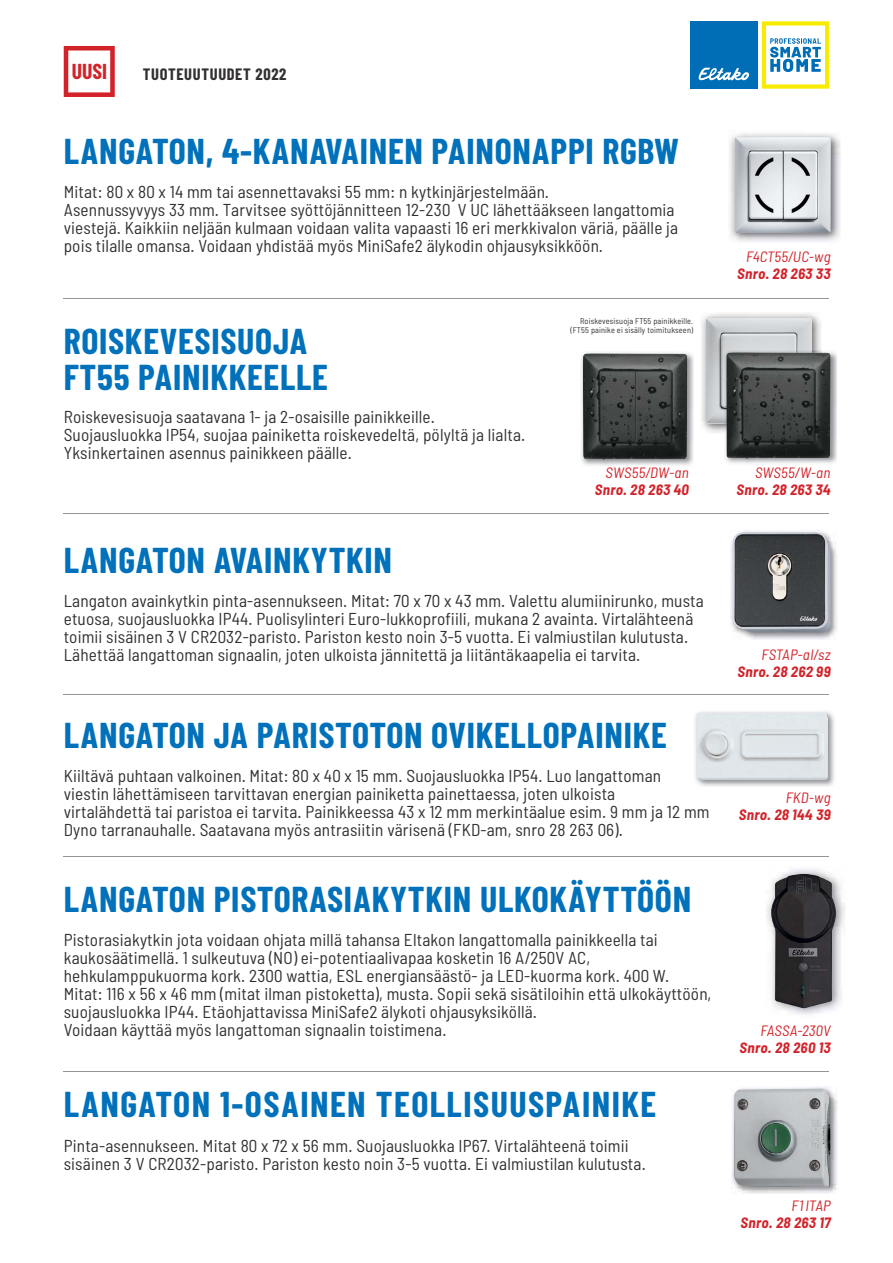
<style>
.page{position:relative;width:893px;height:1263px;background:#fff}
.page>*{position:absolute;margin:0;border:0;box-sizing:border-box;transform-origin:0 0}
.t1{font:700 36px/36px "Barlow Condensed";letter-spacing:.02em;color:#0071ba}
.t2{font:700 36px "Barlow Condensed";letter-spacing:.04em;color:#0071ba}
.t3{font:700 21.6px "Barlow Condensed";color:#d2232a}
.t4{font:semi-condensed 17.25px/18px "Barlow";letter-spacing:.01em;color:#323031}
.t5{font:700 16.5px "Barlow Condensed";letter-spacing:.04em;color:#323031}
.t6{font:italic 700 semi-condensed 15px "Barlow";letter-spacing:.015em;color:#d2232a}
.t7{font:italic semi-condensed 15px "Barlow";letter-spacing:.01em;color:#d2232a}
.t8{font:semi-condensed 8.25px/9px "Barlow";letter-spacing:.02em;color:#323031;text-align:right}
</style>
<div class="page">
<svg style="left:762px;top:21px;width:67px;height:68px"></svg>
<div style="left:690px;top:21px;width:67px;height:68px;background:#006db7"></div>
<svg style="left:698px;top:68px;width:51px;height:13px"></svg>
<svg style="left:64px;top:46px;width:51px;height:51px"></svg>
<img style="left:767px;top:869px;width:78px;height:145px">
<img style="left:771px;top:874px;width:65px;height:135px">
<hr style="left:64px;top:1071px;width:765px;height:1px;background:#939598">
<img style="left:730px;top:133px;width:111px;height:109px">
<img style="left:734px;top:137px;width:97px;height:96px">
<hr style="left:64px;top:298px;width:765px;height:1px;background:#939598">
<hr style="left:64px;top:513px;width:765px;height:1px;background:#939598">
<img style="left:701px;top:313px;width:120px;height:120px">
<img style="left:706px;top:318px;width:106px;height:106px">
<hr style="left:64px;top:694px;width:765px;height:1px;background:#939598">
<hr style="left:64px;top:856px;width:765px;height:1px;background:#939598">
<img style="left:695px;top:711px;width:140px;height:75px">
<img style="left:696px;top:712px;width:132px;height:68px">
<img style="left:730px;top:531px;width:107px;height:108px">
<img style="left:732px;top:532px;width:98px;height:101px">
<img style="left:731px;top:1086px;width:106px;height:107px">
<img style="left:734px;top:1088px;width:96px;height:99px">
<img style="left:725px;top:352px;width:112px;height:112px">
<img style="left:724px;top:350px;width:88px;height:74px">
<img style="left:726px;top:352px;width:104px;height:107px">
<img style="left:581px;top:352px;width:113px;height:114px">
<img style="left:583px;top:353px;width:104px;height:107px">
<p class="t3" style="left:72px;top:59px;width:37px">UUSI</p>
<p class="t5" style="left:143px;top:65px;width:145px">TUOTEUUTUUDET 2022</p>
<h1 class="t1" style="left:64px;top:134px;width:617px">LANGATON, 4-KANAVAINEN PAINONAPPI RGBW</h1>
<p class="t4" style="left:64px;top:185px;width:616px">Mitat: 80 x 80 x 14 mm tai asennettavaksi 55 mm: n kytkinjärjestelmään.<br>Asennussyvyys 33 mm. Tarvitsee syöttöjännitteen 12-230 V UC lähettääkseen langattomia viestejä. Kaikkiin neljään kulmaan voidaan valita vapaasti 16 eri merkkivalon väriä, päälle ja pois tilalle omansa. Voidaan yhdistää myös MiniSafe2 älykodin ohjausyksikköön.</p>
<h1 class="t1" style="left:64px;top:324px;width:266px">ROISKEVESISUOJA<br>FT55 PAINIKKEELLE</h1>
<p class="t4" style="left:64px;top:410px;width:463px">Roiskevesisuoja saatavana 1- ja 2-osaisille painikkeille.<br>Suojausluokka IP54, suojaa painiketta roiskevedeltä, pölyltä ja lialta.<br>Yksinkertainen asennus painikkeen päälle.</p>
<p class="t8" style="left:571px;top:317px;width:124px">Roiskevesisuoja FT55 painikkeille. (FT55 painike ei sisälly toimitukseen)</p>
<p class="t7" style="left:605px;top:464px;width:85px">SWS55/DW-an</p>
<p class="t6" style="left:595px;top:481px;width:96px">Snro. 28 263 40</p>
<h1 class="t1" style="left:64px;top:542px;width:330px">LANGATON AVAINKYTKIN</h1>
<p class="t4" style="left:64px;top:594px;width:641px">Langaton avainkytkin pinta-asennukseen. Mitat: 70 x 70 x 43 mm. Valettu alumiinirunko, musta etuosa, suojausluokka IP44. Puolisylinteri Euro-lukkoprofiili, mukana 2 avainta. Virtalähteenä toimii sisäinen 3 V CR2032-paristo. Pariston kesto noin 3-5 vuotta. Ei valmiustilan kulutusta.<br>Lähettää langattoman signaalin, joten ulkoista jännitettä ja liitäntäkaapelia ei tarvita.</p>
<h1 class="t1" style="left:64px;top:718px;width:604px">LANGATON JA PARISTOTON OVIKELLOPAINIKE</h1>
<p class="t4" style="left:64px;top:769px;width:647px">Kiiltävä puhtaan valkoinen. Mitat: 80 x 40 x 15 mm. Suojausluokka IP54. Luo langattoman viestin lähettämiseen tarvittavan energian painiketta painettaessa, joten ulkoista<br>virtalähdettä tai paristoa ei tarvita. Painikkeessa 43 x 12 mm merkintäalue esim. 9 mm ja 12 mm Dyno tarranauhalle. Saatavana myös antrasiitin värisenä (FKD-am, snro 28 263 06).</p>
<h1 class="t1" style="left:64px;top:881px;width:629px">LANGATON PISTORASIAKYTKIN ULKOKÄYTTÖÖN</h1>
<p class="t4" style="left:64px;top:933px;width:649px">Pistorasiakytkin jota voidaan ohjata millä tahansa Eltakon langattomalla painikkeella tai kaukosäätimellä. 1 sulkeutuva (NO) ei-potentiaalivapaa kosketin 16 A/250V AC, hehkulamppukuorma kork. 2300 wattia, ESL energiansäästö- ja LED-kuorma kork. 400 W.<br>Mitat: 116 x 56 x 46 mm (mitat ilman pistoketta), musta. Sopii sekä sisätiloihin että ulkokäyttöön, suojausluokka IP44. Etäohjattavissa MiniSafe2 älykoti ohjausyksiköllä.<br>Voidaan käyttää myös langattoman signaalin toistimena.</p>
<h1 class="t2" style="left:64px;top:1083px;width:594px">LANGATON 1-OSAINEN TEOLLISUUSPAINIKE</h1>
<p class="t4" style="left:64px;top:1139px;width:584px">Pinta-asennukseen. Mitat 80 x 72 x 56 mm. Suojausluokka IP67. Virtalähteenä toimii sisäinen 3 V CR2032-paristo. Pariston kesto noin 3-5 vuotta. Ei valmiustilan kulutusta.</p>
<p class="t7" style="left:746px;top:248px;width:86px">F4CT55/UC-wg</p>
<p class="t6" style="left:737px;top:265px;width:95px">Snro. 28 263 33</p>
<p class="t7" style="left:755px;top:464px;width:77px">SWS55/W-an</p>
<p class="t6" style="left:736px;top:481px;width:96px">Snro. 28 263 34</p>
<p class="t7" style="left:761px;top:646px;width:71px">FSTAP-al/sz</p>
<p class="t6" style="left:737px;top:663px;width:95px">Snro. 28 262 99</p>
<p class="t7" style="left:786px;top:789px;width:46px">FKD-wg</p>
<p class="t6" style="left:739px;top:806px;width:93px">Snro. 28 144 39</p>
<p class="t7" style="left:760px;top:1022px;width:72px">FASSA-230V</p>
<p class="t6" style="left:739px;top:1039px;width:93px">Snro. 28 260 13</p>
<p class="t7" style="left:791px;top:1197px;width:41px">F1 ITAP</p>
<p class="t6" style="left:740px;top:1214px;width:92px">Snro. 28 263 17</p>
</div>
